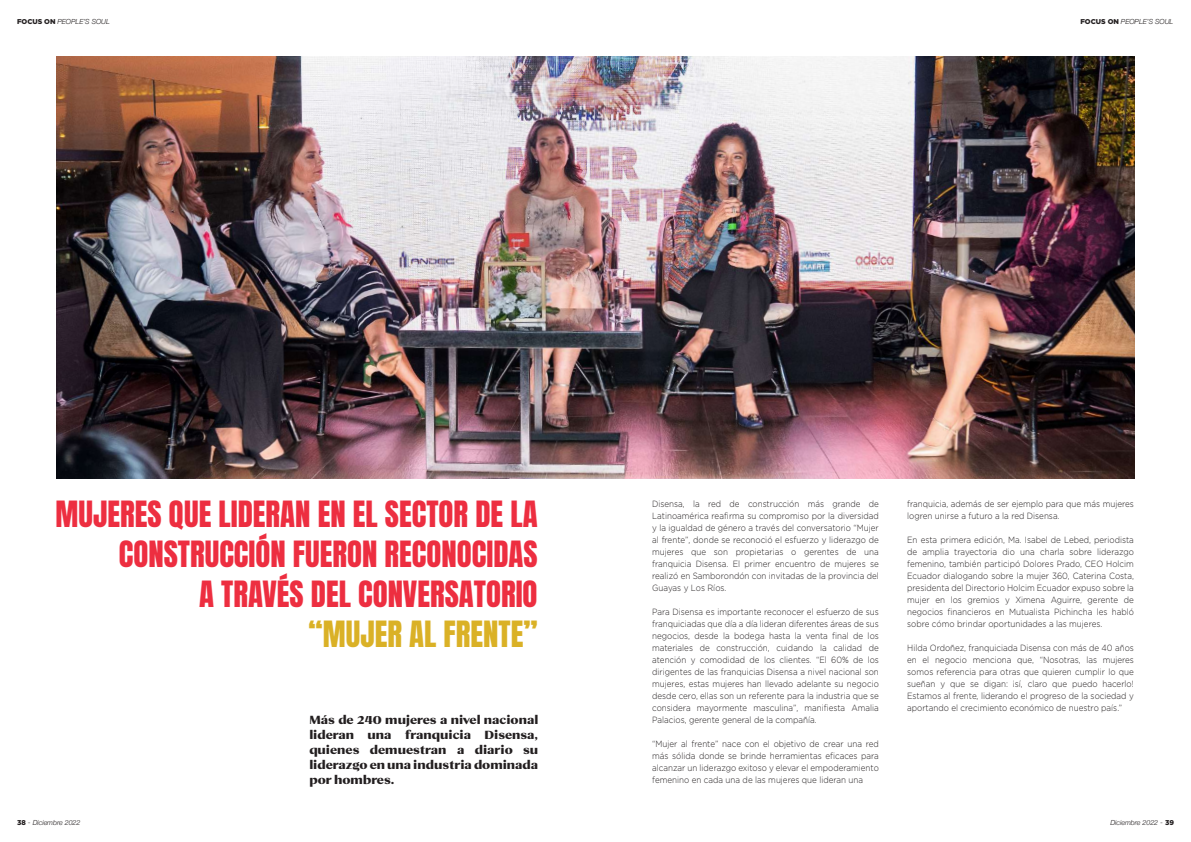
<style>
.page{position:relative;width:1191px;height:842px;background:#fff}
.page>*{position:absolute;margin:0;border:0;box-sizing:border-box;transform-origin:0 0}
.t1{font:30.8px/40px "Anton";color:#ed2e40;text-align:right}
.t2{font:30.8px "Anton";color:#dab126}
.t3{font:700 12px/15px "Caliburn";color:#231f20;text-align:justify}
.t4{font:300 9px/12px "Gotham";color:#231f20;text-align:justify;scale:.9 1}
.t5{font:italic 300 7px "Helvetica Neue";color:#231f20}
.s1{font-family:"Gotham";font-weight:900;font-style:normal}
.s2{font-family:"Gotham";font-style:normal}
</style>
<div class="page">
<img style="left:57px;top:57px;width:1077px;height:421px">
<p class="t5" style="left:17px;top:16px;width:94px"><span class="s1">FOCUS ON</span> PEOPLE’S SOUL</p>
<p class="t5" style="left:1080px;top:16px;width:94px"><span class="s1">FOCUS ON</span> PEOPLE’S SOUL</p>
<h1 class="t1" style="left:56px;top:496px;width:483px">MUJERES QUE LIDERAN EN EL SECTOR DE LA<br>CONSTRUCCIÓN FUERON RECONOCIDAS<br>A TRAVÉS DEL CONVERSATORIO</h1>
<h1 class="t2" style="left:308px;top:618px;width:230px">“MUJER AL FRENTE”</h1>
<p class="t5" style="left:17px;top:817px;width:65px"><span class="s1">38</span> <span class="s2">-</span> Diciembre 2022</p>
<h2 class="t3" style="left:309px;top:713px;width:230px">Más de 240 mujeres a nivel nacional lideran una franquicia Disensa, quienes demuestran a diario su liderazgo en una industria dominada por hombres.</h2>
<p class="t4" style="left:652px;top:498px;width:253px">Disensa, la red de construcción más grande de Latinoamérica reafirma su compromiso por la diversidad y la igualdad de género a través del conversatorio “Mujer al frente”, donde se reconoció el esfuerzo y liderazgo de mujeres que son propietarias o gerentes de una franquicia Disensa. El primer encuentro de mujeres se realizó en Samborondón con invitadas de la provincia del Guayas y Los Ríos.</p>
<p class="t4" style="left:652px;top:606px;width:253px">Para Disensa es importante reconocer el esfuerzo de sus franquiciadas que día a día lideran diferentes áreas de sus negocios, desde la bodega hasta la venta final de los materiales de construcción, cuidando la calidad de atención y comodidad de los clientes. “El 60% de los dirigentes de las franquicias Disensa a nivel nacional son mujeres, estas mujeres han llevado adelante su negocio desde cero, ellas son un referente para la industria que se considera mayormente masculina”, manifiesta Amalia Palacios, gerente general de la compañía.</p>
<p class="t4" style="left:652px;top:737px;width:253px">“Mujer al frente” nace con el objetivo de crear una red más sólida donde se brinde herramientas eficaces para alcanzar un liderazgo exitoso y elevar el empoderamiento femenino en cada una de las mujeres que lideran una</p>
<p class="t4" style="left:907px;top:498px;width:253px">franquicia, además de ser ejemplo para que más mujeres logren unirse a futuro a la red Disensa.</p>
<p class="t4" style="left:907px;top:534px;width:253px">En esta primera edición, Ma. Isabel de Lebed, periodista de amplia trayectoria dio una charla sobre liderazgo femenino, también participó Dolores Prado, CEO Holcim Ecuador dialogando sobre la mujer 360, Caterina Costa, presidenta del Directorio Holcim Ecuador expuso sobre la mujer en los gremios y Ximena Aguirre, gerente de negocios financieros en Mutualista Pichincha les habló sobre cómo brindar oportunidades a las mujeres.</p>
<p class="t4" style="left:907px;top:642px;width:253px">Hilda Ordoñez, franquiciada Disensa con más de 40 años en el negocio menciona que, “Nosotras, las mujeres somos referencia para otras que quieren cumplir lo que sueñan y que se digan: ¡sí, claro que puedo hacerlo!<br>Estamos al frente, liderando el progreso de la sociedad y aportando el crecimiento económico de nuestro país.”</p>
<p class="t5" style="left:1110px;top:817px;width:65px">Diciembre 2022 <span class="s2">-</span> <span class="s1">39</span></p>
</div>
